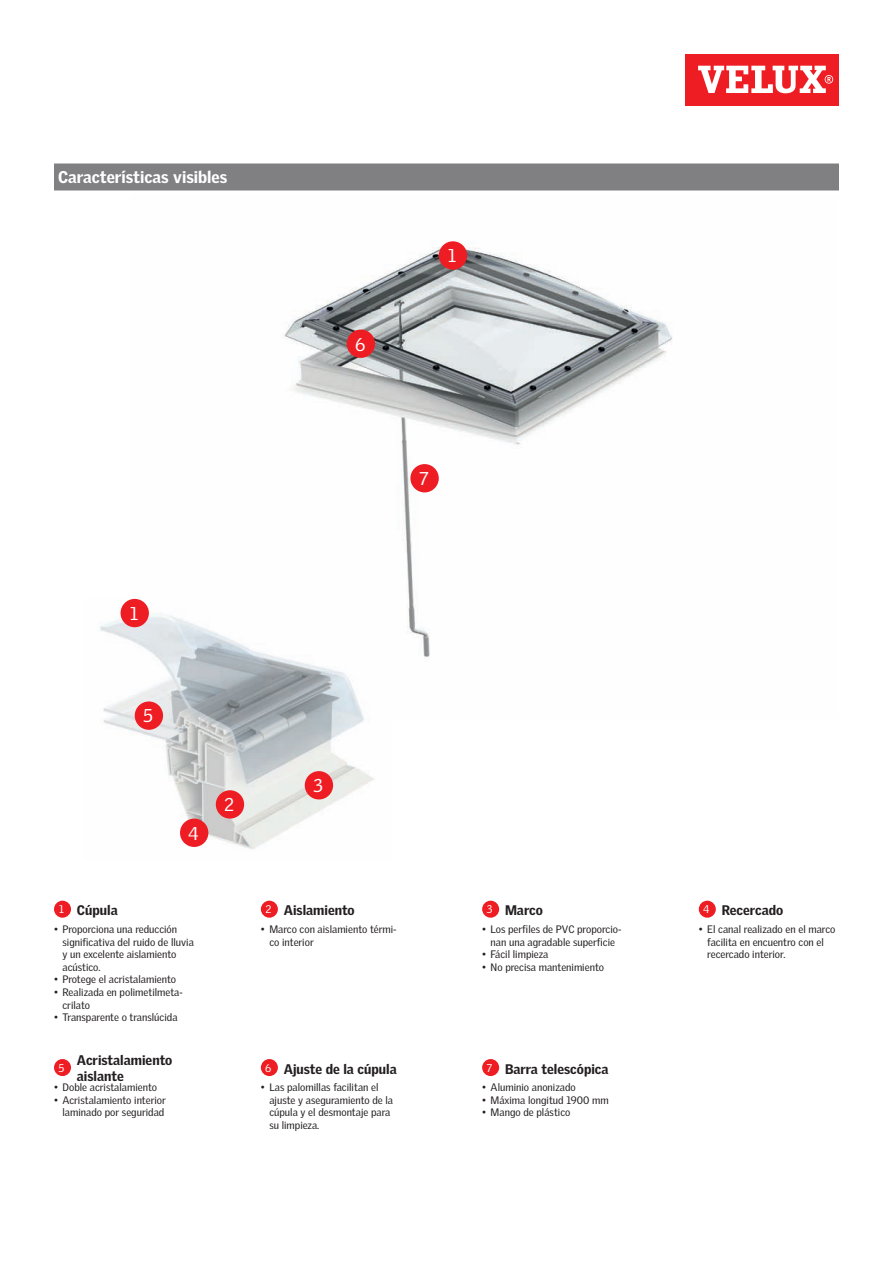
<style>
.page{position:relative;width:893px;height:1263px;background:#fff}
.page>*{position:absolute;margin:0;border:0;box-sizing:border-box;transform-origin:0 0}
.t1{font:18px "Velux Gothic";color:#fff}
.t2{font:900 16.5px "Velux Gothic";color:#fff}
.t3{font:900 13.5px/16.2px "Velux Gothic";color:#231f20}
.t4{font:10.8px "Velux Gothic";color:#fff}
.t5{font:10.5px/12.6px "Velux Gothic";color:#231f20}
</style>
<div class="page">
<img style="left:133px;top:241px;width:540px;height:416px">
<img style="left:100px;top:599px;width:291px;height:250px">
<div style="left:54px;top:163px;width:785px;height:27px;background:#808083"></div>
<div style="left:686px;top:54px;width:153px;height:51px;background:#ee1d23"></div>
<svg style="left:698px;top:66px;width:135px;height:27px"></svg>
<div style="left:439px;top:241px;width:28px;height:29px;background:#ee1d23;border-radius:50%"></div>
<div style="left:121px;top:599px;width:28px;height:28px;background:#ee1d23;border-radius:50%"></div>
<div style="left:54px;top:901px;width:17px;height:17px;background:#ee1d23;border-radius:50%"></div>
<div style="left:54px;top:1059px;width:17px;height:17px;background:#ee1d23;border-radius:50%"></div>
<div style="left:261px;top:901px;width:17px;height:17px;background:#ee1d23;border-radius:50%"></div>
<div style="left:261px;top:1059px;width:17px;height:17px;background:#ee1d23;border-radius:50%"></div>
<div style="left:482px;top:901px;width:17px;height:17px;background:#ee1d23;border-radius:50%"></div>
<div style="left:482px;top:1059px;width:17px;height:17px;background:#ee1d23;border-radius:50%"></div>
<div style="left:699px;top:901px;width:17px;height:17px;background:#ee1d23;border-radius:50%"></div>
<div style="left:135px;top:701px;width:28px;height:29px;background:#ee1d23;border-radius:50%"></div>
<div style="left:180px;top:819px;width:28px;height:28px;background:#ee1d23;border-radius:50%"></div>
<div style="left:216px;top:790px;width:28px;height:29px;background:#ee1d23;border-radius:50%"></div>
<div style="left:305px;top:771px;width:28px;height:28px;background:#ee1d23;border-radius:50%"></div>
<div style="left:347px;top:330px;width:28px;height:28px;background:#ee1d23;border-radius:50%"></div>
<div style="left:410px;top:464px;width:29px;height:28px;background:#ee1d23;border-radius:50%"></div>
<h2 class="t2" style="left:58px;top:166px;width:171px">Características visibles</h2>
<h1 class="t1" style="left:355px;top:333px;width:12px">6</h1>
<h1 class="t1" style="left:448px;top:245px;width:10px">1</h1>
<h1 class="t1" style="left:419px;top:468px;width:11px">7</h1>
<h1 class="t1" style="left:130px;top:603px;width:10px">1</h1>
<h1 class="t1" style="left:143px;top:705px;width:11px">5</h1>
<p class="t4" style="left:59px;top:903px;width:6px">1</p>
<p class="t3" style="left:77px;top:902px;width:42px">Cúpula</p>
<h1 class="t1" style="left:188px;top:822px;width:12px">4</h1>
<p class="t5" style="left:63px;top:923px;width:133px;text-indent:-9px">• Proporciona una reducción significativa del ruido de lluvia y un excelente aislamiento acústico.</p>
<p class="t5" style="left:54px;top:973px;width:124px">• Protege el acristalamiento</p>
<p class="t5" style="left:63px;top:986px;width:122px;text-indent:-9px">• Realizada en polimetilmeta&shy;crilato</p>
<p class="t5" style="left:54px;top:1011px;width:125px">• Transparente o translúcida</p>
<p class="t4" style="left:59px;top:1061px;width:7px">5</p>
<p class="t3" style="left:77px;top:1051px;width:97px">Acristalamiento aislante</p>
<p class="t5" style="left:54px;top:1081px;width:105px">• Doble acristalamiento</p>
<p class="t5" style="left:54px;top:1093px;width:113px;text-align:right">• Acristalamiento interior laminado por seguridad</p>
<h1 class="t1" style="left:224px;top:794px;width:12px">2</h1>
<h1 class="t1" style="left:313px;top:775px;width:11px">3</h1>
<p class="t4" style="left:265px;top:903px;width:8px">2</p>
<p class="t3" style="left:284px;top:902px;width:73px">Aislamiento</p>
<p class="t5" style="left:269px;top:923px;width:129px;text-indent:-9px">• Marco con aislamiento térmi&shy;co interior</p>
<p class="t4" style="left:265px;top:1061px;width:8px">6</p>
<p class="t3" style="left:284px;top:1060px;width:114px">Ajuste de la cúpula</p>
<p class="t5" style="left:269px;top:1081px;width:125px;text-indent:-9px">• Las palomillas facilitan el ajuste y aseguramiento de la cúpula y el desmontaje para su limpieza.</p>
<p class="t4" style="left:487px;top:903px;width:7px">3</p>
<p class="t3" style="left:505px;top:902px;width:40px">Marco</p>
<p class="t5" style="left:482px;top:923px;width:141px;text-align:center">• Los perfiles de PVC proporcio&shy;nan una agradable superficie</p>
<p class="t5" style="left:482px;top:948px;width:68px">• Fácil limpieza</p>
<p class="t5" style="left:482px;top:960px;width:123px">• No precisa mantenimiento</p>
<p class="t4" style="left:487px;top:1061px;width:7px">7</p>
<p class="t3" style="left:505px;top:1060px;width:105px">Barra telescópica</p>
<p class="t5" style="left:482px;top:1081px;width:95px">• Aluminio anonizado</p>
<p class="t5" style="left:482px;top:1093px;width:128px">• Máxima longitud 1900 mm</p>
<p class="t5" style="left:482px;top:1106px;width:90px">• Mango de plástico</p>
<p class="t4" style="left:703px;top:903px;width:8px">4</p>
<p class="t3" style="left:722px;top:902px;width:63px">Recercado</p>
<p class="t5" style="left:707px;top:923px;width:130px;text-indent:-9px">• El canal realizado en el marco facilita en encuentro con el recercado interior.</p>
</div>
